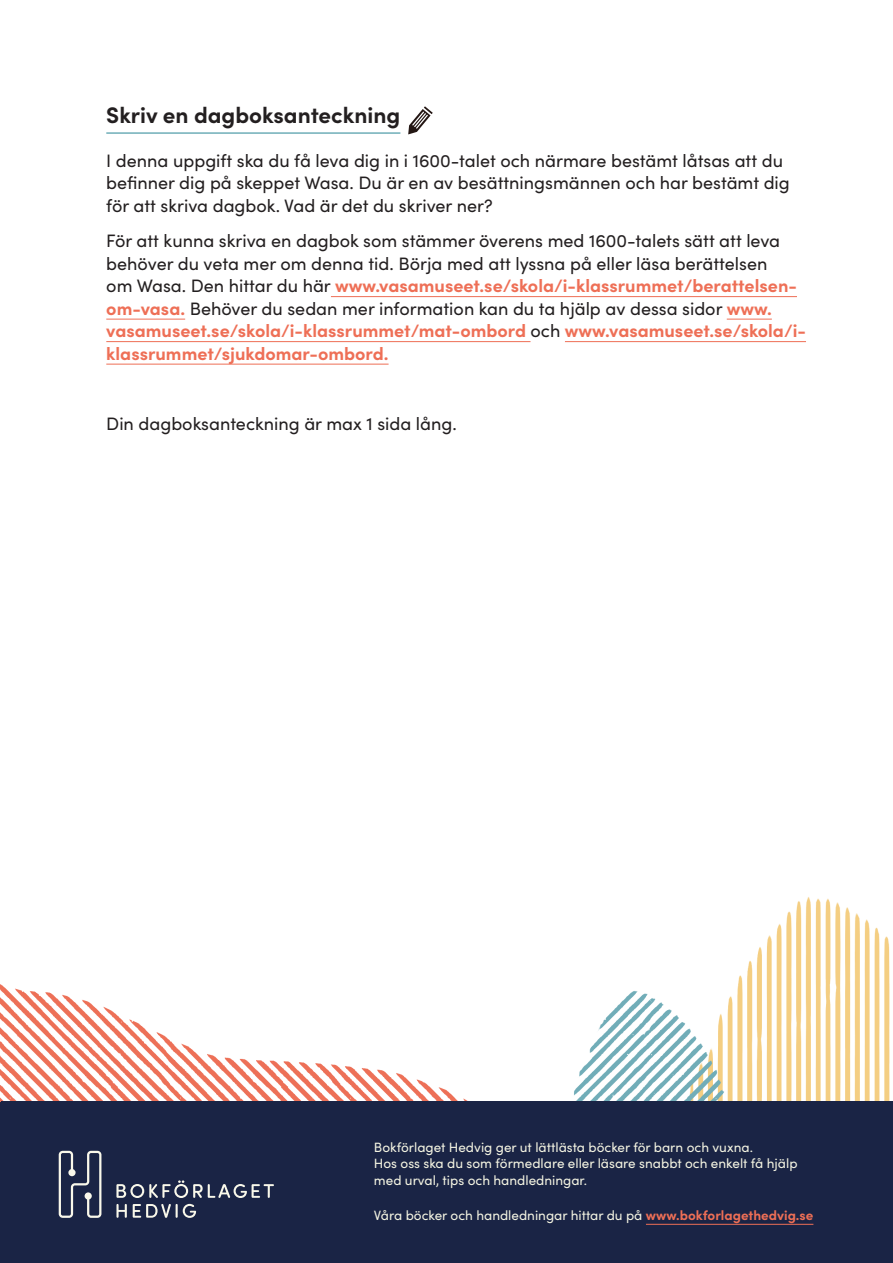
<style>
.page{position:relative;width:893px;height:1263px;background:#fff}
.page>*{position:absolute;margin:0;border:0;box-sizing:border-box;transform-origin:0 0}
.t1{font:700 22.5px "Sofia Pro";color:#231f20}
.t2{font:18px/22.5px "Sofia Pro";color:#231f20}
.t3{font:13.5px/16.5px "Sofia Pro";color:#f4f4e2}
.s1{font-weight:700;color:#ee6f56}
</style>
<div class="page">
<img style="left:0;top:897px;width:890px;height:204px">
<div style="left:0;top:1101px;width:893px;height:162px;background:#1a2445"></div>
<hr style="left:646px;top:1224px;width:167px;height:1px;background:#ee6f56">
<svg style="left:116px;top:1180px;width:158px;height:18px"></svg>
<svg style="left:116px;top:1204px;width:11px;height:14px"></svg>
<svg style="left:133px;top:1204px;width:63px;height:14px"></svg>
<svg style="left:59px;top:1151px;width:42px;height:67px"></svg>
<hr style="left:106px;top:132px;width:294px;height:2px;background:#6faeb8">
<hr style="left:331px;top:296px;width:466px;height:1px;background:#ee6f56">
<hr style="left:106px;top:319px;width:79px;height:1px;background:#ee6f56">
<hr style="left:727px;top:319px;width:45px;height:1px;background:#ee6f56">
<hr style="left:106px;top:341px;width:424px;height:1px;background:#ee6f56">
<hr style="left:565px;top:341px;width:241px;height:1px;background:#ee6f56">
<hr style="left:106px;top:364px;width:283px;height:1px;background:#ee6f56">
<svg style="left:408px;top:106px;width:25px;height:28px"></svg>
<p class="t1" style="left:106px;top:98px;width:296px">Skriv en dagboksanteckning</p>
<p class="t2" style="left:106px;top:148px;width:685px">I denna uppgift ska du få leva dig in i 1600-talet och närmare bestämt låtsas att du befinner dig på skeppet Wasa. Du är en av besättningsmännen och har bestämt dig för att skriva dagbok. Vad är det du skriver ner?</p>
<p class="t2" style="left:106px;top:229px;width:701px">För att kunna skriva en dagbok som stämmer överens med 1600-talets sätt att leva behöver du veta mer om denna tid. Börja med att lyssna på eller läsa berättelsen<br>om Wasa. Den hittar du här <span class="s1">www.vasamuseet.se/skola/i-klassrummet/berattelsen&shy;om-vasa.</span> Behöver du sedan mer information kan du ta hjälp av dessa sidor <span class="s1">www. vasamuseet.se/skola/i-klassrummet/mat-ombord</span> och <span class="s1">www.vasamuseet.se/skola/i&shy;klassrummet/sjukdomar-ombord.</span></p>
<p class="t2" style="left:106px;top:412px;width:352px">Din dagboksanteckning är max 1 sida lång.</p>
<p class="t3" style="left:374px;top:1138px;width:425px">Bokförlaget Hedvig ger ut lättlästa böcker för barn och vuxna.<br>Hos oss ska du som förmedlare eller läsare snabbt och enkelt få hjälp med urval, tips och handledningar.</p>
<p class="t3" style="left:374px;top:1206px;width:441px">Våra böcker och handledningar hittar du på <span class="s1">www.bokforlagethedvig.se</span></p>
</div>
